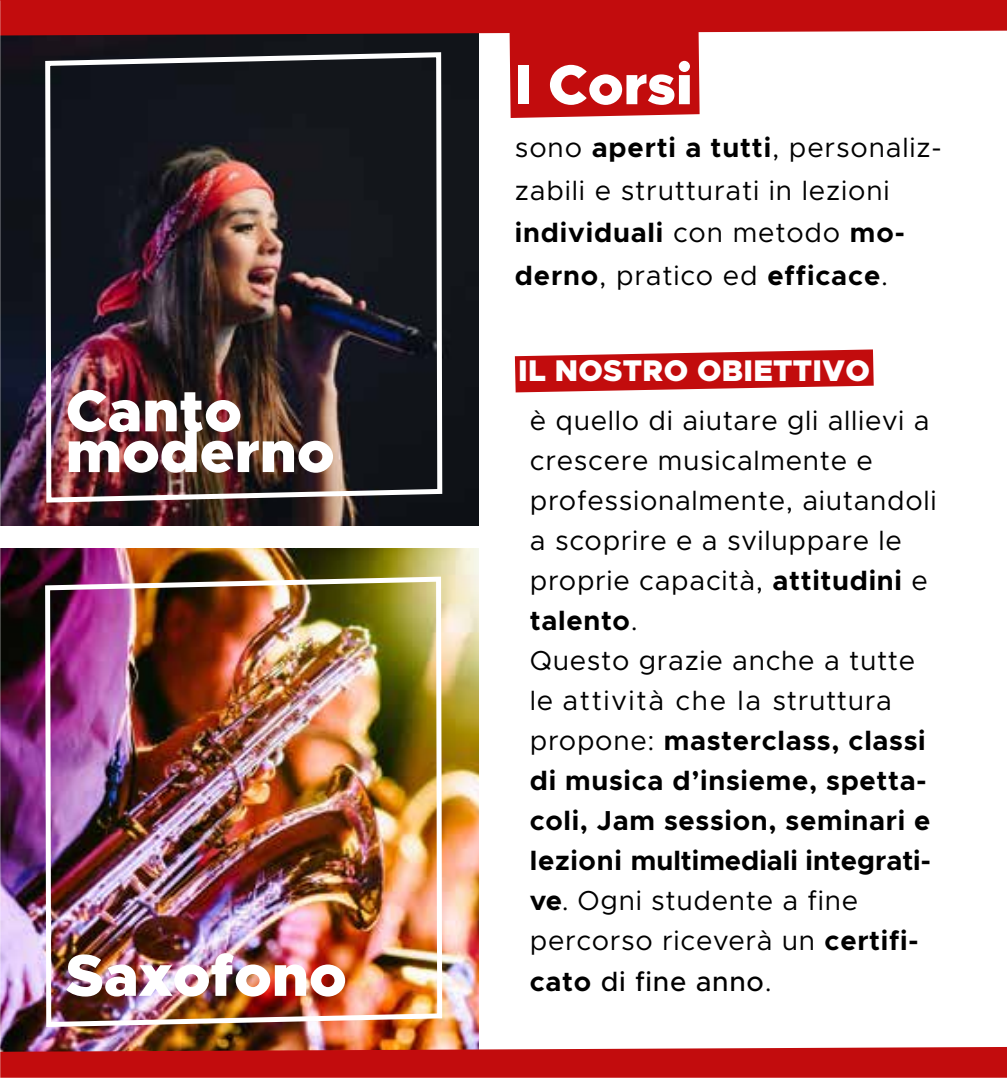
<style>
.page{position:relative;width:1007px;height:1078px;background:#fff}
.page>*{position:absolute;margin:0;border:0;box-sizing:border-box;transform-origin:0 0}
.t1{font:900 59.25px "Metropolis";color:#fff}
.t2{font:900 56.25px "Metropolis";color:#fff}
.t3{font:900 30px "Metropolis";letter-spacing:.01em;color:#fff}
.t4{font:27.5px/40px "Metropolis";letter-spacing:.025em;color:#000}
.s1{font-weight:700}
.s2{font-weight:500}
</style>
<div class="page">
<img style="left:0;top:118px;width:478px;height:407px">
<img style="left:43px;top:118px;width:402px;height:387px">
<img style="left:0;top:548px;width:478px;height:498px">
<img style="left:43px;top:574px;width:401px;height:455px">
<svg style="left:515px;top:349px;width:358px;height:43px;background:#cb3233"></svg>
<svg style="left:0;top:1046px;width:1006px;height:31px;background:#c01a19"></svg>
<svg style="left:0;top:0;width:1006px;height:118px"></svg>
<h1 class="t1" style="left:66px;top:373px;width:178px">Canto</h1>
<h1 class="t1" style="left:66px;top:413px;width:270px">moderno</h1>
<h1 class="t1" style="left:66px;top:937px;width:282px">Saxofono</h1>
<h2 class="t2" style="left:514px;top:49px;width:180px">I Corsi</h2>
<p class="t4" style="left:515px;top:126px;width:428px;line-height:42.5px">sono <span class="s1">aperti a tutti</span>, personaliz&shy;zabili e strutturati in lezioni <span class="s1">individuali</span> con metodo <span class="s1">mo&shy;derno</span>, pratico ed <span class="s1">efficace</span>.</p>
<p class="t3" style="left:518px;top:351px;width:353px">IL NOSTRO OBIETTIVO</p>
<p class="t4" style="left:529px;top:400px;width:408px">è quello di aiutare gli allievi a crescere musicalmente e professionalmente, aiutandoli a scoprire e a sviluppare le proprie capacità, <span class="s1">attitudini</span> e <span class="s1">talento</span>.<br>Questo grazie anche a tutte le attività che la struttura propone: <span class="s1">masterclass, classi di musica d’insieme, spetta&shy;coli, Jam session, seminari e lezioni multimediali integrati&shy;ve</span>. Ogni studente a fine percorso riceverà un <span class="s1">certifi&shy;cato</span> <span class="s2">di fine anno</span>.</p>
</div>
